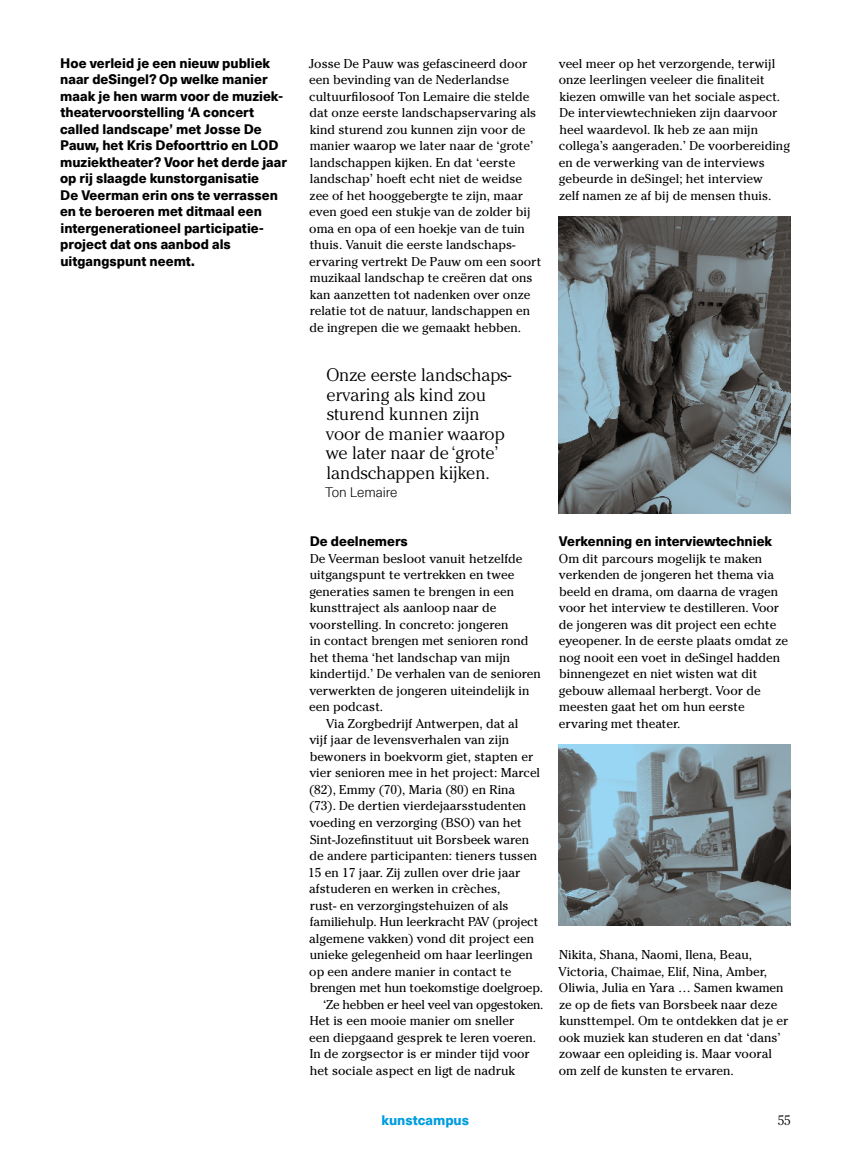
<style>
.page{position:relative;width:842px;height:1170px;background:#fff}
.page>*{position:absolute;margin:0;border:0;box-sizing:border-box;transform-origin:0 0}
.t1{font:300 18px/19.5px "Cheltenham Std";color:#000}
.t2{font:800 13.5px/16.5px "Neue Haas Unica Pro";color:#000}
.t3{font:800 13.5px "Neue Haas Unica Pro";color:#009dde}
.t4{font:300 13.5px "Neue Haas Unica Pro";color:#000}
.t5{font:300 13.5px "Cheltenham Std";color:#000}
.t6{font:12.75px/16.5px "Cheltenham Std";color:#000}
.t7{font:12.75px "Cheltenham Std";letter-spacing:-.02em;color:#000}
</style>
<div class="page">
<img style="left:558px;top:216px;width:233px;height:297px">
<img style="left:558px;top:744px;width:233px;height:181px">
<p class="t2" style="left:60px;top:55px;width:228px">Hoe verleid je een nieuw publiek naar deSingel? Op welke manier maak je hen warm voor de muziek&shy;theatervoorstelling ‘A concert called landscape’ met Josse De<br>Pauw, het Kris Defoorttrio en LOD muziektheater? Voor het derde jaar op rij slaagde kunstorganisatie<br>De Veerman erin ons te verrassen en te beroeren met ditmaal een intergenerationeel participatie&shy;project dat ons aanbod als uitgangspunt neemt.</p>
<p class="t6" style="left:309px;top:55px;width:234px">Josse De Pauw was gefascineerd door een bevinding van de Nederlandse cultuurfilosoof Ton Lemaire die stelde dat onze eerste landschapservaring als kind sturend zou kunnen zijn voor de manier waarop we later naar de ‘grote’ landschappen kijken. En dat ‘eerste landschap’ hoeft echt niet de weidse zee of het hooggebergte te zijn, maar even goed een stukje van de zolder bij oma en opa of een hoekje van de tuin thuis. Vanuit die eerste landschaps&shy;ervaring vertrekt De Pauw om een soort muzikaal landschap te creëren dat ons kan aanzetten tot nadenken over onze relatie tot de natuur, landschappen en de ingrepen die we gemaakt hebben.</p>
<h1 class="t1" style="left:326px;top:365px;width:187px">Onze eerste landschaps&shy;ervaring als kind zou sturend kunnen zijn voor de manier waarop we later naar de ‘grote’ landschappen kijken.</h1>
<p class="t4" style="left:325px;top:484px;width:74px">Ton Lemaire</p>
<p class="t2" style="left:310px;top:533px;width:100px">De deelnemers</p>
<p class="t6" style="left:310px;top:550px;width:214px">De Veerman besloot vanuit hetzelfde</p>
<p class="t6" style="left:310px;top:566px;width:206px">uitgangspunt te vertrekken en twee</p>
<p class="t6" style="left:309px;top:583px;width:206px">generaties samen te brengen in een</p>
<p class="t6" style="left:310px;top:599px;width:188px">kunsttraject als aanloop naar de</p>
<p class="t6" style="left:309px;top:616px;width:201px">voorstelling. In concreto: jongeren</p>
<p class="t6" style="left:310px;top:632px;width:220px">in contact brengen met senioren rond</p>
<p class="t6" style="left:310px;top:649px;width:202px">het thema ‘het landschap van mijn</p>
<p class="t6" style="left:310px;top:665px;width:232px">kindertijd.’ De verhalen van de senioren</p>
<p class="t6" style="left:309px;top:682px;width:222px">verwerkten de jongeren uiteindelijk in</p>
<p class="t6" style="left:309px;top:698px;width:75px">een podcast.</p>
<p class="t6" style="left:326px;top:715px;width:194px">Via Zorgbedrijf Antwerpen, dat al</p>
<p class="t6" style="left:309px;top:731px;width:201px">vijf jaar de levensverhalen van zijn</p>
<p class="t6" style="left:310px;top:748px;width:225px">bewoners in boekvorm giet, stapten er</p>
<p class="t6" style="left:309px;top:764px;width:232px">vier senioren mee in het project: Marcel</p>
<p class="t6" style="left:309px;top:781px;width:208px">(82), Emmy (70), Maria (80) en Rina</p>
<p class="t6" style="left:309px;top:797px;width:219px">(73). De dertien vierdejaarsstudenten</p>
<p class="t6" style="left:309px;top:814px;width:214px">voeding en verzorging (BSO) van het</p>
<p class="t6" style="left:310px;top:830px;width:221px">Sint-Jozefinstituut uit Borsbeek waren</p>
<p class="t6" style="left:309px;top:847px;width:229px">de andere participanten: tieners tussen</p>
<p class="t6" style="left:308px;top:863px;width:214px">15 en 17 jaar. Zij zullen over drie jaar</p>
<p class="t6" style="left:309px;top:880px;width:193px">afstuderen en werken in crèches,</p>
<p class="t6" style="left:310px;top:896px;width:200px">rust- en verzorgingstehuizen of als</p>
<p class="t6" style="left:310px;top:913px;width:230px">familiehulp. Hun leerkracht PAV (project</p>
<p class="t6" style="left:309px;top:929px;width:226px">algemene vakken) vond dit project een</p>
<p class="t6" style="left:310px;top:946px;width:225px">unieke gelegenheid om haar leerlingen</p>
<p class="t6" style="left:309px;top:962px;width:204px">op een andere manier in contact te</p>
<p class="t6" style="left:310px;top:979px;width:235px">brengen met hun toekomstige doelgroep.</p>
<p class="t7" style="left:323px;top:996px;width:222px">‘Ze hebben er heel veel van opgestoken.</p>
<p class="t6" style="left:310px;top:1012px;width:206px">Het is een mooie manier om sneller</p>
<p class="t6" style="left:309px;top:1028px;width:228px">een diepgaand gesprek te leren voeren.</p>
<p class="t6" style="left:310px;top:1045px;width:221px">In de zorgsector is er minder tijd voor</p>
<p class="t6" style="left:310px;top:1061px;width:207px">het sociale aspect en ligt de nadruk</p>
<p class="t6" style="left:559px;top:55px;width:233px">veel meer op het verzorgende, terwijl onze leerlingen veeleer die finaliteit kiezen omwille van het sociale aspect.<br>De interviewtechnieken zijn daarvoor heel waardevol. Ik heb ze aan mijn collega’s aangeraden.’ De voorbereiding en de verwerking van de interviews gebeurde in deSingel; het interview<br>zelf namen ze af bij de mensen thuis.</p>
<p class="t2" style="left:559px;top:533px;width:215px">Verkenning en interviewtechniek</p>
<p class="t6" style="left:559px;top:550px;width:231px">Om dit parcours mogelijk te maken verkenden de jongeren het thema via beeld en drama, om daarna de vragen voor het interview te destilleren. Voor de jongeren was dit project een echte eyeopener. In de eerste plaats omdat ze nog nooit een voet in deSingel hadden binnengezet en niet wisten wat dit gebouw allemaal herbergt. Voor de meesten gaat het om hun eerste ervaring met theater.</p>
<p class="t6" style="left:559px;top:946px;width:231px">Nikita, Shana, Naomi, Ilena, Beau, Victoria, Chaimae, Elif, Nina, Amber, Oliwia, Julia en Yara … Samen kwamen ze op de fiets van Borsbeek naar deze kunsttempel. Om te ontdekken dat je er ook muziek kan studeren en dat ‘dans’ zowaar een opleiding is. Maar vooral om zelf de kunsten te ervaren.</p>
<p class="t3" style="left:382px;top:1111px;width:89px">kunstcampus</p>
<p class="t5" style="left:778px;top:1112px;width:15px">55</p>
</div>
